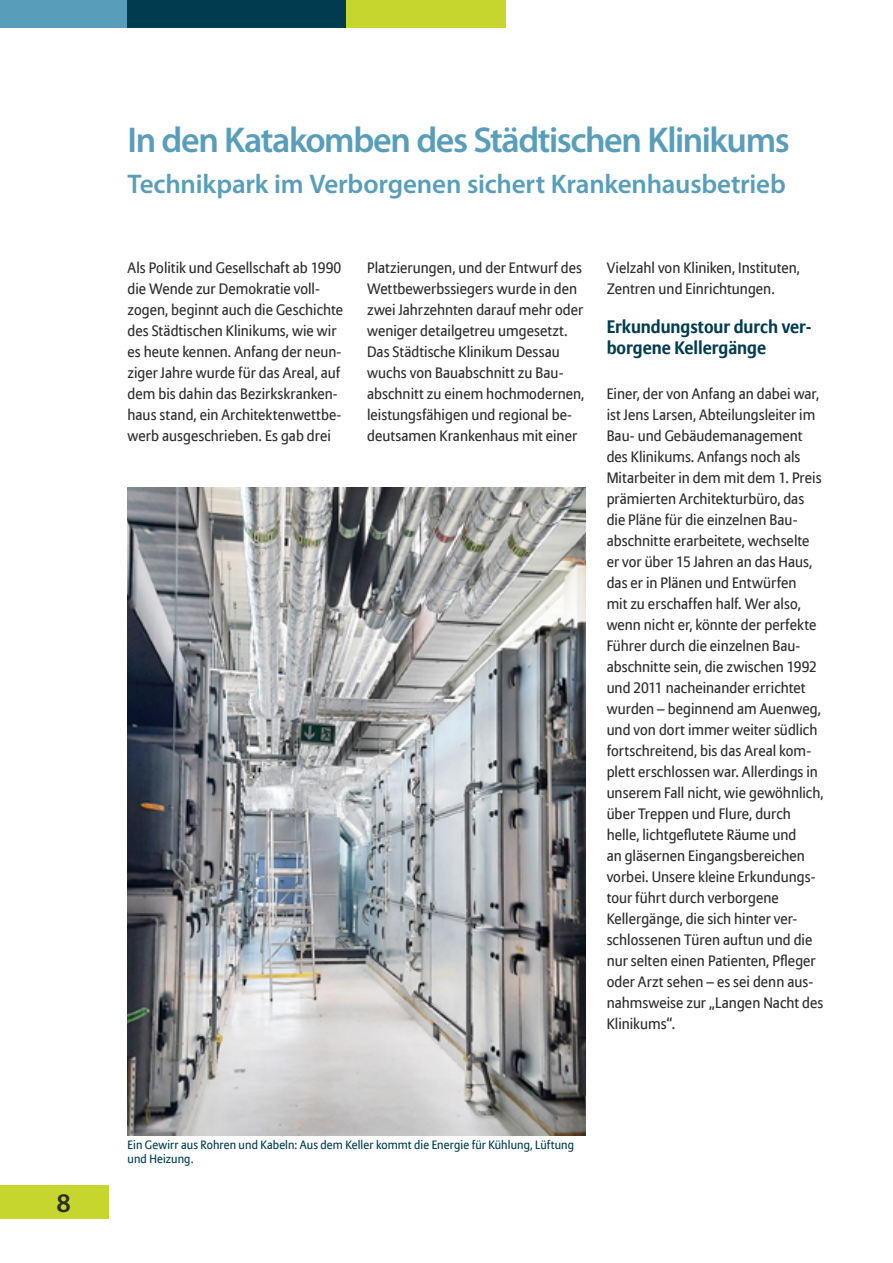
<style>
.page{position:relative;width:893px;height:1263px;background:#fff}
.page>*{position:absolute;margin:0;border:0;box-sizing:border-box;transform-origin:0 0}
.t1{font:600 36px "Myriad Pro";letter-spacing:-.04em;color:#589eba}
.t2{font:600 27px "Myriad Pro";letter-spacing:-.01em;color:#589eba}
.t3{font:600 27px "Myriad Pro";color:#2e2d2c}
.t4{font:700 18px/21.6px "Allianz Sans";color:#003c50}
.t5{font:15px/21px "Allianz Sans";letter-spacing:.005em;color:#2e2d2c}
.t6{font:12px/14.4px "Allianz Sans";letter-spacing:.01em;color:#003c50}
</style>
<div class="page">
<div style="left:0;top:0;width:128px;height:27px;background:#589eba"></div>
<div style="left:0;top:1185px;width:109px;height:33px;background:#c7d52f"></div>
<div style="left:346px;top:0;width:160px;height:27px;background:#c7d52f"></div>
<div style="left:128px;top:0;width:218px;height:27px;background:#003c50"></div>
<img style="left:128px;top:488px;width:457px;height:647px">
<h2 class="t3" style="left:57px;top:1185px;width:16px">8</h2>
<h1 class="t1" style="left:128px;top:117px;width:664px">In den Katakomben des Städtischen Klinikums</h1>
<h2 class="t2" style="left:128px;top:167px;width:660px">Technikpark im Verborgenen sichert Krankenhausbetrieb</h2>
<p class="t5" style="left:128px;top:258px;width:217px">Als Politik und Gesellschaft ab 1990 die Wende zur Demokratie voll&shy;zogen, beginnt auch die Geschichte des Städtischen Klinikums, wie wir es heute kennen. Anfang der neun&shy;ziger Jahre wurde für das Areal, auf dem bis dahin das Bezirkskranken&shy;haus stand, ein Architektenwettbe&shy;werb ausgeschrieben. Es gab drei</p>
<p class="t5" style="left:367px;top:258px;width:219px">Platzierungen, und der Entwurf des Wettbewerbssiegers wurde in den zwei Jahrzehnten darauf mehr oder weniger detailgetreu umgesetzt.<br>Das Städtische Klinikum Dessau wuchs von Bauabschnitt zu Bau&shy;abschnitt zu einem hochmodernen, leistungsfähigen und regional be&shy;deutsamen Krankenhaus mit einer</p>
<p class="t5" style="left:607px;top:258px;width:195px">Vielzahl von Kliniken, Instituten,<br>Zentren und Einrichtungen.</p>
<p class="t4" style="left:607px;top:316px;width:207px">Erkundungstour durch ver&shy;borgene Kellergänge</p>
<p class="t5" style="left:607px;top:384px;width:218px">Einer, der von Anfang an dabei war, ist Jens Larsen, Abteilungsleiter im<br>Bau- und Gebäudemanagement des Klinikums. Anfangs noch als<br>Mitarbeiter in dem mit dem 1. Preis prämierten Architekturbüro, das die Pläne für die einzelnen Bau&shy;abschnitte erarbeitete, wechselte er vor über 15 Jahren an das Haus, das er in Plänen und Entwürfen<br>mit zu erschaffen half. Wer also, wenn nicht er, könnte der perfekte<br>Führer durch die einzelnen Bau&shy;abschnitte sein, die zwischen 1992 und 2011 nacheinander errichtet wurden – beginnend am Auenweg, und von dort immer weiter südlich fortschreitend, bis das Areal kom&shy;plett erschlossen war. Allerdings in unserem Fall nicht, wie gewöhnlich, über Treppen und Flure, durch helle, lichtgeflutete Räume und<br>an gläsernen Eingangsbereichen vorbei. Unsere kleine Erkundungs&shy;tour führt durch verborgene<br>Kellergänge, die sich hinter ver&shy;schlossenen Türen auftun und die nur selten einen Patienten, Pfleger oder Arzt sehen – es sei denn aus&shy;nahmsweise zur „Langen Nacht des<br>Klinikums“.</p>
<p class="t6" style="left:128px;top:1138px;width:448px">Ein Gewirr aus Rohren und Kabeln: Aus dem Keller kommt die Energie für Kühlung, Lüftung und Heizung.</p>
</div>
